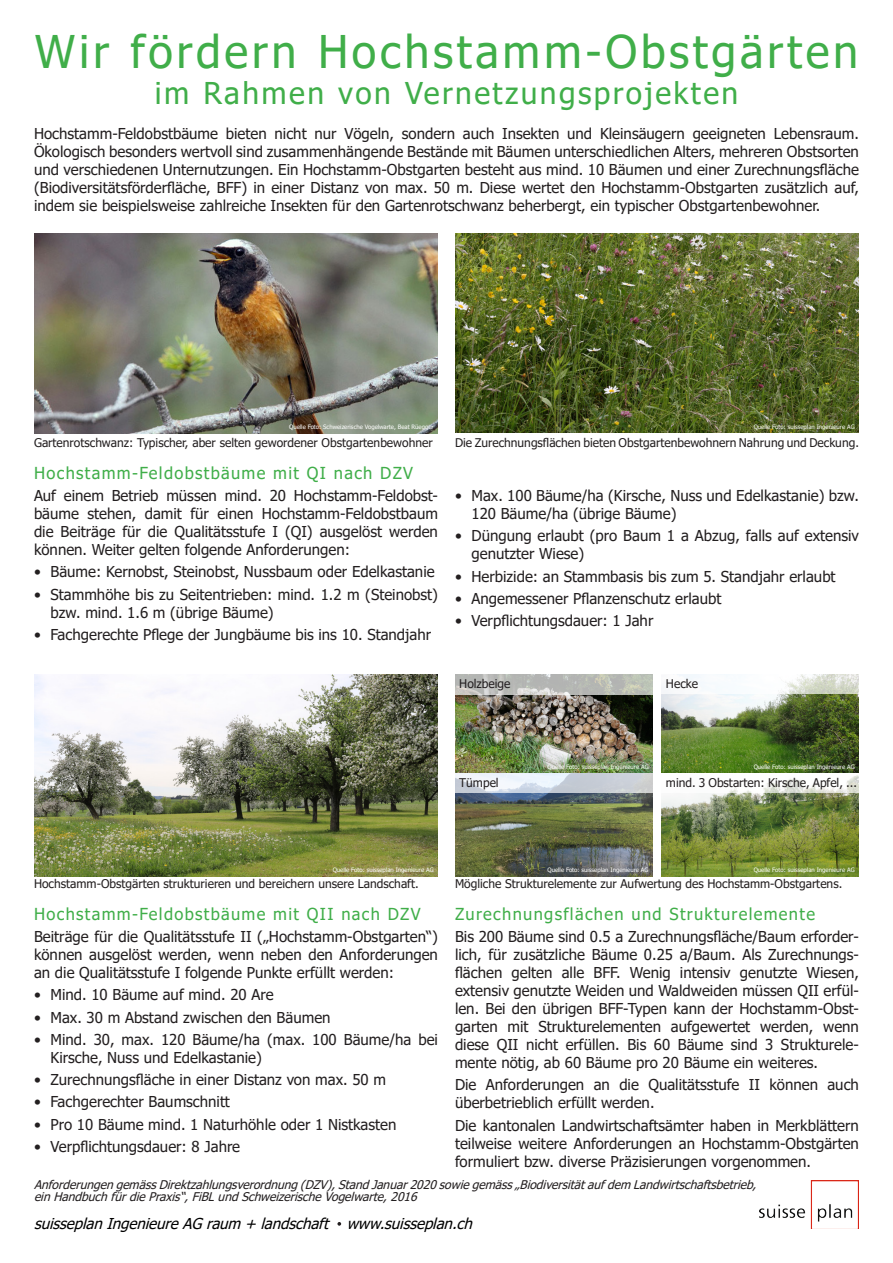
<style>
.page{position:relative;width:893px;height:1263px;background:#fff}
.page>*{position:absolute;margin:0;border:0;box-sizing:border-box;transform-origin:0 0}
.Titel{font:45px "Tahoma";letter-spacing:.08em;color:#40ae49}
.Titelzusatz{font:30px "Tahoma";letter-spacing:.08em;color:#40ae49}
.Untertitel{font:16.5px "Tahoma";letter-spacing:.08em;color:#40ae49}
.Text{font:15px/18px "Tahoma";color:#231f20;text-align:justify}
.t1{font:italic 15px "Tahoma";color:#000}
.Beschriftung_Abbildu{font:12px "Tahoma";color:#231f20}
.Beschriftung_Abbildu-2{font:italic 12px/12px "Tahoma";color:#231f20}
.Text-2{font:12px "Tahoma";color:#231f20}
.Beschriftung_Abbildu-3{font:6px "Tahoma";color:#fff}
</style>
<div class="page">
<img style="left:759px;top:1180px;width:100px;height:49px">
<svg style="left:337px;top:1222px;width:4px;height:4px"></svg>
<img style="left:34px;top:234px;width:404px;height:199px">
<img style="left:34px;top:675px;width:404px;height:201px">
<img style="left:455px;top:234px;width:404px;height:199px">
<img style="left:455px;top:694px;width:198px;height:182px">
<img style="left:661px;top:694px;width:198px;height:182px">
<svg style="left:455px;top:674px;width:198px;height:20px;background:#bcbdb9"></svg>
<svg style="left:661px;top:674px;width:198px;height:20px"></svg>
<svg style="left:455px;top:773px;width:198px;height:20px"></svg>
<svg style="left:661px;top:773px;width:198px;height:20px"></svg>
<p class="Titel" style="left:35px;top:22px;width:825px">Wir fördern Hochstamm-Obstgärten</p>
<p class="Titelzusatz" style="left:155px;top:73px;width:585px">im Rahmen von Vernetzungsprojekten</p>
<p class="Text" style="left:34px;top:125px;width:826px">Hochstamm-Feldobstbäume bieten nicht nur Vögeln, sondern auch Insekten und Kleinsäugern geeigneten Lebensraum.<br>Ökologisch besonders wertvoll sind zusammenhängende Bestände mit Bäumen unterschiedlichen Alters, mehreren Obstsorten und verschiedenen Unternutzungen. Ein Hochstamm-Obstgarten besteht aus mind. 10 Bäumen und einer Zurechnungsfläche (Biodiversitätsförderfläche, BFF) in einer Distanz von max. 50 m. Diese wertet den Hochstamm-Obstgarten zusätzlich auf, indem sie beispielsweise zahlreiche Insekten für den Gartenrotschwanz beherbergt, ein typischer Obstgartenbewohner.</p>
<p class="Beschriftung_Abbildu-3" style="left:289px;top:423px;width:146px">Quelle Foto: Schweizerische Vogelwarte, Beat Rüegger</p>
<p class="Beschriftung_Abbildu-3" style="left:754px;top:423px;width:103px">Quelle Foto: suisseplan Ingenieure AG</p>
<p class="Beschriftung_Abbildu" style="left:34px;top:435px;width:400px">Gartenrotschwanz: Typischer, aber selten gewordener Obstgartenbewohner</p>
<p class="Untertitel" style="left:34px;top:462px;width:381px">Hochstamm-Feldobstbäume mit QI nach DZV</p>
<p class="Text" style="left:34px;top:487px;width:405px">Auf einem Betrieb müssen mind. 20 Hochstamm-Feldobst&shy;bäume stehen, damit für einen Hochstamm-Feldobstbaum die Beiträge für die Qualitätsstufe I (QI) ausgelöst werden können. Weiter gelten folgende Anforderungen:</p>
<p class="Text" style="left:34px;top:564px;width:402px">• Bäume: Kernobst, Steinobst, Nussbaum oder Edelkastanie</p>
<p class="Text" style="left:51px;top:586px;width:389px;text-indent:-16px">• Stammhöhe bis zu Seitentrieben: mind. 1.2 m (Steinobst) bzw. mind. 1.6 m (übrige Bäume)</p>
<p class="Text" style="left:34px;top:626px;width:399px">• Fachgerechte Pflege der Jungbäume bis ins 10. Standjahr</p>
<p class="Beschriftung_Abbildu" style="left:455px;top:435px;width:405px">Die Zurechnungsflächen bieten Obstgartenbewohnern Nahrung und Deckung.</p>
<p class="Text" style="left:471px;top:487px;width:389px;text-indent:-16px">• Max. 100 Bäume/ha (Kirsche, Nuss und Edelkastanie) bzw.<br>120 Bäume/ha (übrige Bäume)</p>
<p class="Text" style="left:471px;top:528px;width:389px;text-indent:-16px">• Düngung erlaubt (pro Baum 1 a Abzug, falls auf extensiv genutzter Wiese)</p>
<p class="Text" style="left:455px;top:568px;width:382px">• Herbizide: an Stammbasis bis zum 5. Standjahr erlaubt</p>
<p class="Text" style="left:455px;top:590px;width:268px">• Angemessener Pflanzenschutz erlaubt</p>
<p class="Text" style="left:455px;top:612px;width:200px">• Verpflichtungsdauer: 1 Jahr</p>
<p class="Text-2" style="left:459px;top:676px;width:53px">Holzbeige</p>
<p class="Text-2" style="left:666px;top:676px;width:34px">Hecke</p>
<p class="Beschriftung_Abbildu-3" style="left:548px;top:763px;width:103px">Quelle Foto: suisseplan Ingenieure AG</p>
<p class="Beschriftung_Abbildu-3" style="left:754px;top:763px;width:103px">Quelle Foto: suisseplan Ingenieure AG</p>
<p class="Text-2" style="left:459px;top:774px;width:41px">Tümpel</p>
<p class="Text-2" style="left:666px;top:774px;width:193px">mind. 3 Obstarten: Kirsche, Apfel, ...</p>
<p class="Beschriftung_Abbildu-3" style="left:333px;top:865px;width:103px">Quelle Foto: suisseplan Ingenieure AG</p>
<p class="Beschriftung_Abbildu-3" style="left:547px;top:865px;width:103px">Quelle Foto: suisseplan Ingenieure AG</p>
<p class="Beschriftung_Abbildu-3" style="left:754px;top:865px;width:103px">Quelle Foto: suisseplan Ingenieure AG</p>
<p class="Beschriftung_Abbildu" style="left:34px;top:875px;width:386px">Hochstamm-Obstgärten strukturieren und bereichern unsere Landschaft.</p>
<p class="Beschriftung_Abbildu" style="left:455px;top:875px;width:389px">Mögliche Strukturelemente zur Aufwertung des Hochstamm-Obstgartens.</p>
<p class="Untertitel" style="left:34px;top:903px;width:388px">Hochstamm-Feldobstbäume mit QII nach DZV</p>
<p class="Text" style="left:34px;top:928px;width:405px">Beiträge für die Qualitätsstufe II („Hochstamm-Obstgarten“) können ausgelöst werden, wenn neben den Anforderungen an die Qualitätsstufe I folgende Punkte erfüllt werden:</p>
<p class="Text" style="left:34px;top:987px;width:241px">• Mind. 10 Bäume auf mind. 20 Are</p>
<p class="Text" style="left:34px;top:1009px;width:298px">• Max. 30 m Abstand zwischen den Bäumen</p>
<p class="Text" style="left:51px;top:1031px;width:389px;text-indent:-16px">• Mind. 30, max. 120 Bäume/ha (max. 100 Bäume/ha bei<br>Kirsche, Nuss und Edelkastanie)</p>
<p class="Text" style="left:34px;top:1071px;width:353px">• Zurechnungsfläche in einer Distanz von max. 50 m</p>
<p class="Text" style="left:34px;top:1094px;width:197px">• Fachgerechter Baumschnitt</p>
<p class="Text" style="left:34px;top:1116px;width:364px">• Pro 10 Bäume mind. 1 Naturhöhle oder 1 Nistkasten</p>
<p class="Text" style="left:34px;top:1138px;width:208px">• Verpflichtungsdauer: 8 Jahre</p>
<p class="Untertitel" style="left:455px;top:903px;width:361px">Zurechnungsflächen und Strukturelemente</p>
<p class="Text" style="left:455px;top:928px;width:405px">Bis 200 Bäume sind 0.5 a Zurechnungsfläche/Baum erforder&shy;lich, für zusätzliche Bäume 0.25 a/Baum. Als Zurechnungs&shy;flächen gelten alle BFF. Wenig intensiv genutzte Wiesen, extensiv genutzte Weiden und Waldweiden müssen QII erfül&shy;len. Bei den übrigen BFF-Typen kann der Hochstamm-Obst&shy;garten mit Strukturelementen aufgewertet werden, wenn diese QII nicht erfüllen. Bis 60 Bäume sind 3 Strukturele&shy;mente nötig, ab 60 Bäume pro 20 Bäume ein weiteres.</p>
<p class="Text" style="left:455px;top:1077px;width:405px">Die Anforderungen an die Qualitätsstufe II können auch überbetrieblich erfüllt werden.</p>
<p class="Text" style="left:455px;top:1117px;width:405px">Die kantonalen Landwirtschaftsämter haben in Merkblättern teilweise weitere Anforderungen an Hochstamm-Obstgärten formuliert bzw. diverse Präzisierungen vorgenommen.</p>
<p class="Beschriftung_Abbildu-2" style="left:34px;top:1179px;width:728px">Anforderungen gemäss Direktzahlungsverordnung (DZV), Stand Januar 2020 sowie gemäss „Biodiversität auf dem Landwirtschaftsbetrieb, einHandbuchfürdiePraxis“,FiBLundSchweizerischeVogelwarte,2016</p>
<p class="t1" style="left:34px;top:1213px;width:445px">suisseplanIngenieureAGraum + landschaft www.suisseplan.ch</p>
</div>
